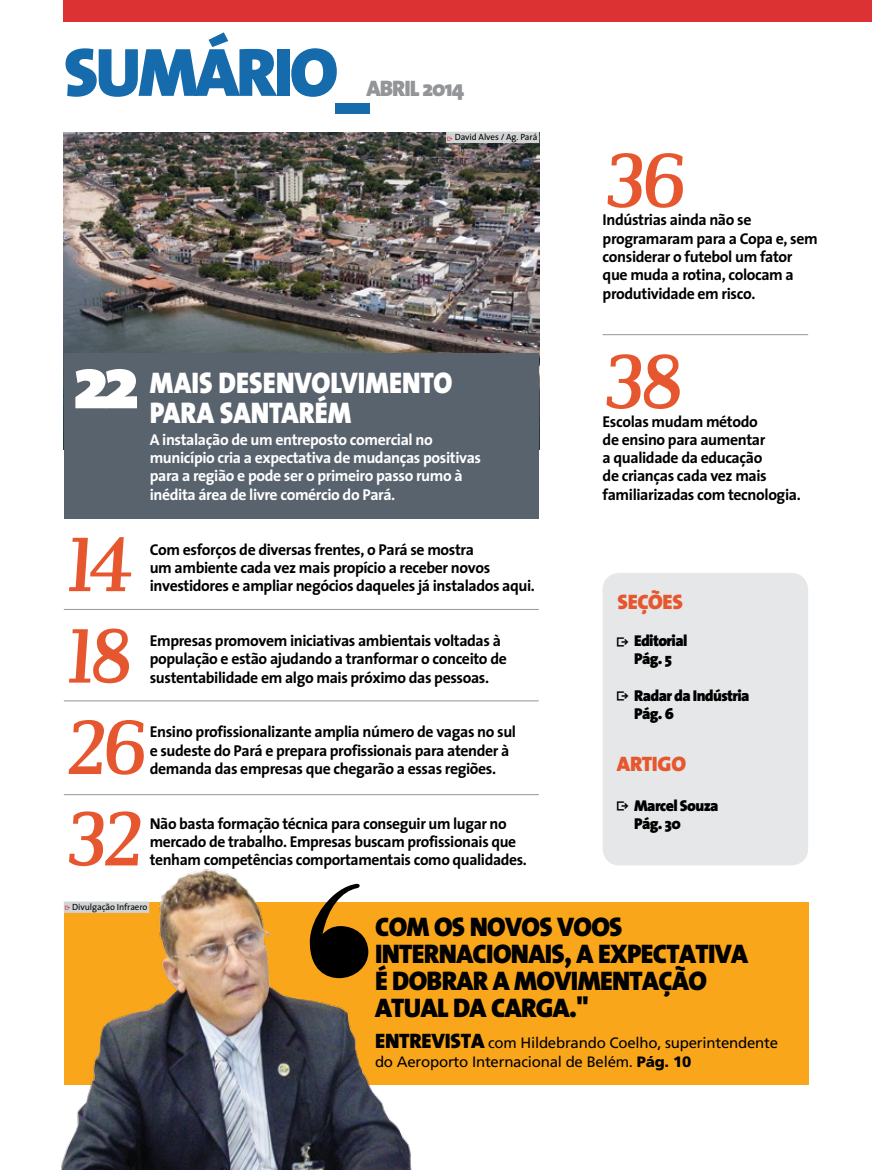
<style>
.page{position:relative;width:872px;height:1170px;background:#fff}
.page>*{position:absolute;margin:0;border:0;box-sizing:border-box;transform-origin:0 0}
.t1{font:italic 75px "Communist";letter-spacing:-.1em;color:#e6572f}
.t2{font:900 75px "The Sans";color:#fff}
.t3{font:900 69px "The Sans";letter-spacing:-.045em;color:#156bab}
.t4{font:900 30px/30px "The Sans";letter-spacing:.005em;color:#fff;scale:.9 1}
.t5{font:900 27px/27px "The Sans";letter-spacing:-.025em;color:#000}
.t6{font:900 22.5px "The Sans";letter-spacing:-.045em;color:#939598}
.t7{font:900 21px "The Sans";letter-spacing:-.01em;color:#e6572f}
.t8{font:700 15.75px/18.3px "The Sans";letter-spacing:-.025em;color:#000}
.t9{font:700 15.75px/18.3px "The Sans";letter-spacing:-.025em;color:#fff}
.t10{font:900 15.75px/18.3px "The Sans";letter-spacing:-.04em;color:#000}
.t11{font:15px/18.3px "Frutiger LT Com";letter-spacing:-.015em;color:#000}
.t12{font:9px "The Sans";letter-spacing:-.01em;color:#000}
.s1{font-family:"The Sans Extra Bold Expert";font-size:4.5px;color:#dc3233}
.s2{font-family:"The Sans Extra Bold Expert";font-weight:400;font-size:10.5px}
.s3{font-family:"The Sans";font-weight:900;font-size:21px}
.s4{font-weight:900}
</style>
<div class="page">
<img style="left:64px;top:132px;width:475px;height:221px">
<div style="left:64px;top:0;width:808px;height:21px;background:#dc3233"></div>
<div style="left:64px;top:353px;width:475px;height:165px;background:#59636e"></div>
<div style="left:64px;top:901px;width:744px;height:183px;background:#faa61a"></div>
<hr style="left:64px;top:700px;width:475px;height:1px;background:#939598">
<hr style="left:64px;top:609px;width:475px;height:1px;background:#939598">
<hr style="left:64px;top:794px;width:475px;height:1px;background:#939598">
<hr style="left:602px;top:334px;width:206px;height:1px;background:#939598">
<div style="left:602px;top:573px;width:206px;height:292px;background:#e6e7e8;border-radius:17px"></div>
<img style="left:61px;top:869px;width:352px;height:300px">
<div style="left:64px;top:901px;width:85px;height:11px;background:#d1d3d4"></div>
<div style="left:446px;top:132px;width:93px;height:11px;background:#d1d3d4"></div>
<h2 class="t3" style="left:64px;top:14px;width:307px">SUMÁRIO_</h2>
<h3 class="t6" style="left:366px;top:69px;width:99px">ABRIL 2014</h3>
<p class="t12" style="left:447px;top:129px;width:91px"><span class="s1">û</span> David Alves / Ag. Pará</p>
<h1 class="t2" style="left:73px;top:319px;width:68px">22</h1>
<h3 class="t4" style="left:150px;top:367px;width:333px">MAIS DESENVOLVIMENTO<br>PARA</h3>
<h3 class="t4" style="left:220px;top:397px;width:147px">SANTARÉM</h3>
<p class="t9" style="left:150px;top:430px;width:333px">A instalação de um entreposto comercial no município cria a expectativa de mudanças positivas para a região e pode ser o primeiro passo rumo à inédita área de livre comércio do Pará.</p>
<h1 class="t1" style="left:64px;top:532px;width:72px">14</h1>
<p class="t8" style="left:150px;top:539px;width:387px">Com esforços de diversas frentes, o Pará se mostra<br>um ambiente cada vez mais propício a receber novos investidores e ampliar negócios daqueles já instalados aqui.</p>
<h1 class="t1" style="left:64px;top:624px;width:70px">18</h1>
<p class="t8" style="left:150px;top:631px;width:358px">Empresas promovem iniciativas ambientais voltadas à população e estão ajudando a tranformar o conceito de sustentabilidade em algo mais próximo das pessoas.</p>
<h1 class="t1" style="left:64px;top:715px;width:85px">26</h1>
<p class="t8" style="left:150px;top:722px;width:368px">Ensino profissionalizante amplia número de vagas no sul e sudeste do Pará e prepara profissionais para atender à demanda das empresas que chegarão a essas regiões.</p>
<h1 class="t1" style="left:64px;top:806px;width:81px">32</h1>
<p class="t8" style="left:150px;top:814px;width:379px">Não basta formação técnica para conseguir um lugar no mercado de trabalho. Empresas buscam profissionais que tenham competências comportamentais como qualidades.</p>
<p class="t12" style="left:65px;top:899px;width:84px"><span class="s1">û</span> Divulgação Infraero</p>
<h1 class="t1" style="left:602px;top:149px;width:86px">36</h1>
<p class="t8" style="left:602px;top:210px;width:217px">Indústrias ainda não se programaram para a Copa e, sem considerar o futebol um fator que muda a rotina, colocam a produtividade em risco.</p>
<h1 class="t1" style="left:601px;top:350px;width:83px">38</h1>
<p class="t8" style="left:602px;top:411px;width:200px">Escolas mudam método<br>de ensino para aumentar<br>a qualidade da educação<br>de crianças cada vez mais familiarizadas com tecnologia.</p>
<h3 class="t7" style="left:617px;top:584px;width:67px">SEÇÕES</h3>
<p class="t10" style="left:617px;top:631px;width:72px;text-align:center"><span class="s2">û</span> EDITORIAL<br>PÁG. 5</p>
<p class="t10" style="left:634px;top:686px;width:117px;text-indent:-17px"><span class="s2">û</span> RADAR DA INDÚSTRIA<br>PÁG. 6</p>
<h3 class="t7" style="left:617px;top:746px;width:71px">ARTIGO</h3>
<p class="t10" style="left:634px;top:795px;width:86px;text-indent:-17px"><span class="s2">û</span> MARCEL SOUZA<br>PÁG. 30</p>
<h3 class="t5" style="left:375px;top:912px;width:216px">COM OS NOVOS VOOS<br>INTERNACIO</h3>
<h3 class="t5" style="left:511px;top:939px;width:236px">NAIS, A EXPECTATIVA</h3>
<h3 class="t5" style="left:375px;top:966px;width:51px">É DOBRAR</h3>
<h3 class="t5" style="left:493px;top:966px;width:212px">A MOVIMENTAÇÃO</h3>
<h3 class="t5" style="left:375px;top:993px;width:45px">ATUAL</h3>
<h3 class="t5" style="left:453px;top:993px;width:55px">DA CARGA</h3>
<h3 class="t5" style="left:569px;top:993px;width:21px">."</h3>
<p class="t11" style="left:375px;top:1033px;width:404px"><span class="s3">ENTREVISTA</span> com Hildebrando Coelho, superintendente do Aeroporto Internacional de Belém. <span class="s4">Pág. 10</span></p>
</div>
